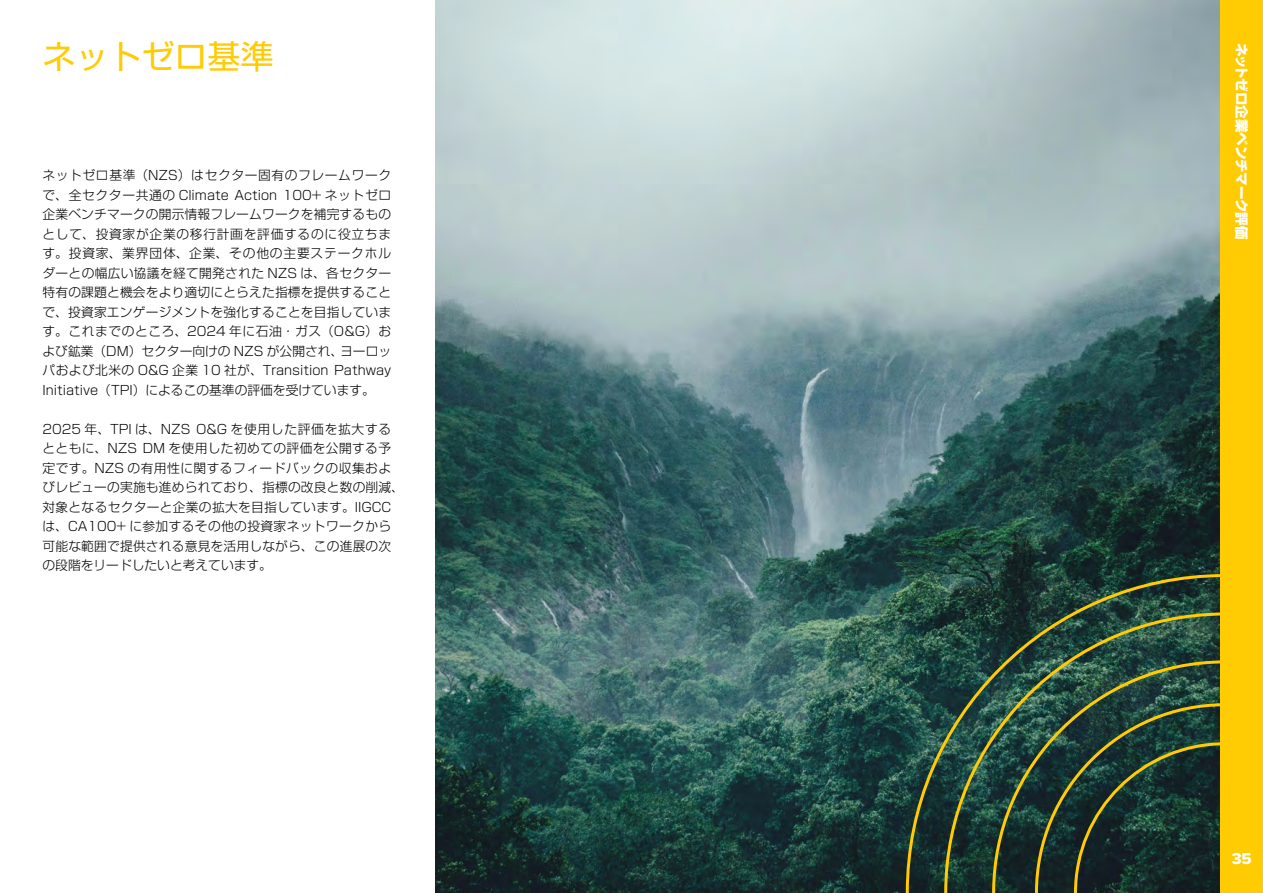
<style>
.page{position:relative;width:1263px;height:893px;background:#fff}
.page>*{position:absolute;margin:0;border:0;box-sizing:border-box;transform-origin:0 0}
.t1{font:33px "Shin Go Pr 6 N";color:#ffcb02}
.t2{font:16.5px "Proxima Nova Extrabld";color:#fff}
.t3{font:800 13.5px "Shin Go Pr 6 N";letter-spacing:-.01em;color:#fff}
.t4{font:300 12.75px/19.5px "Shin Go Pr 6 N";letter-spacing:.015em;color:#000;text-align:justify}
</style>
<div class="page">
<img style="left:436px;top:0;width:784px;height:893px">
<div style="left:1220px;top:0;width:43px;height:893px;background:#ffcb02"></div>
<svg style="left:904px;top:573px;width:316px;height:320px;background:#284334"></svg>
<h1 class="t1" style="left:43px;top:29px;width:232px">ネットゼロ基準</h1>
<p class="t4" style="left:43px;top:164px;width:350px">ネットゼロ基準（NZS）はセクター固有のフレームワークで、全セクター共通の Climate Action 100+ ネットゼロ企業ベンチマークの開示情報フレームワークを補完するものとして、投資家が企業の移行計画を評価するのに役立ちます。投資家、業界団体、企業、その他の主要ステークホルダーとの幅広い協議を経て開発された NZS は、各セクター特有の課題と機会をより適切にとらえた指標を提供することで、投資家エンゲージメントを強化することを目指しています。これまでのところ、2024 年に石油・ガス（O&amp;G）および鉱業（DM）セクター向けの NZS が公開され、ヨーロッパおよび北米の O&amp;G 企業 10 社が、Transition Pathway Initiative（TPI）によるこの基準の評価を受けています。</p>
<p class="t4" style="left:43px;top:418px;width:363px;text-align:left">2025 年、TPI は、NZS O&amp;G を使用した評価を拡大するとともに、NZS DM を使用した初めての評価を公開する予定です。NZS の有用性に関するフィードバックの収集およびレビューの実施も進められており、指標の改良と数の削減、対象となるセクターと企業の拡大を目指しています。IIGCCは、CA100+ に参加するその他の投資家ネットワークから可能な範囲で提供される意見を活用しながら、この進展の次の段階をリードしたいと考えています。</p>
<p class="t3" style="left:1252px;top:43px;width:198px;rotate:90deg">ネットゼロ企業ベンチマーク評価</p>
<p class="t2" style="left:1232px;top:846px;width:22px">35</p>
</div>
